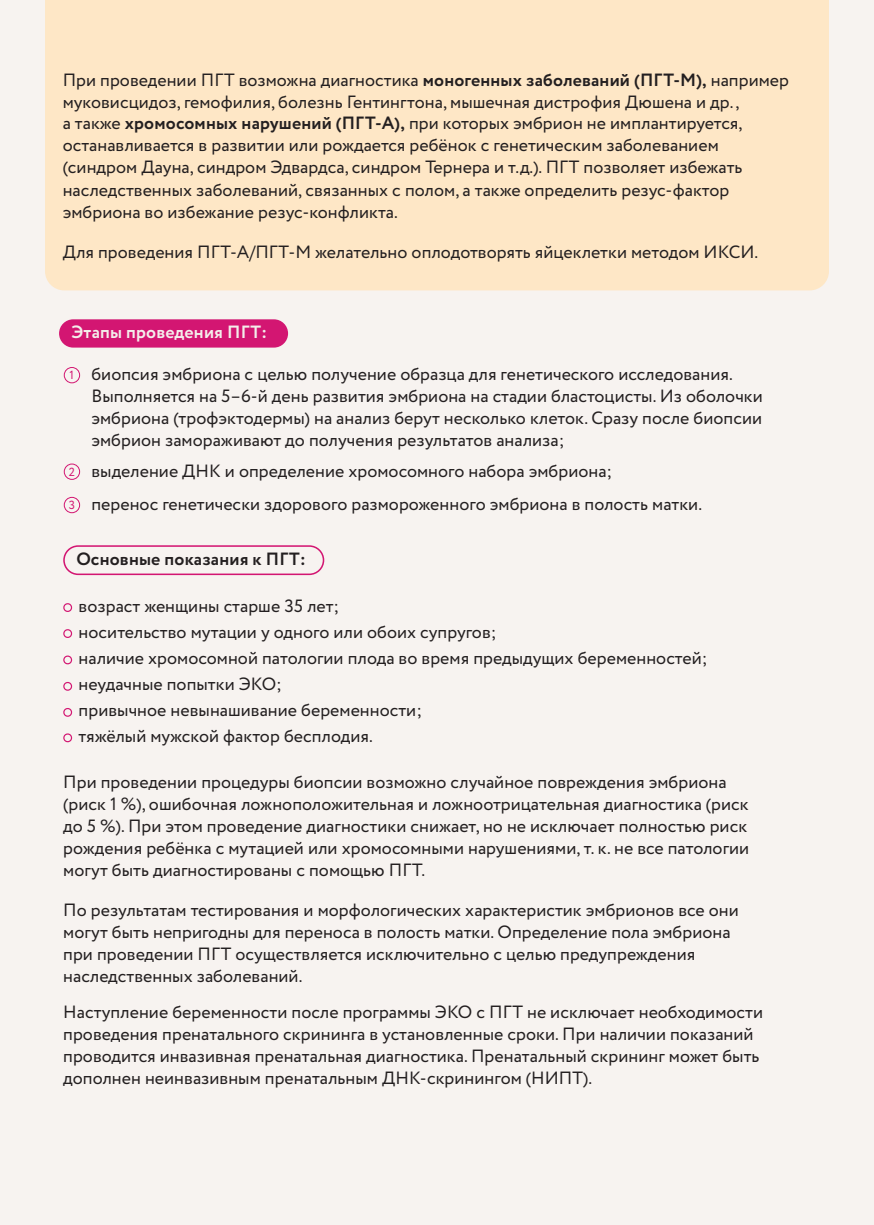
<style>
.page{position:relative;width:874px;height:1225px;background:#fff}
.page>*{position:absolute;margin:0;border:0;box-sizing:border-box;transform-origin:0 0}
.t1{font:17.8px/22px "Circe";color:#231f20}
.t2{font:700 17.8px "Circe";letter-spacing:.01em;color:#231f20}
.t3{font:700 17.8px "Circe";letter-spacing:.01em;color:#f4eeeb}
.t4{font:11.8px "Circe";color:#d31672}
.s1{font-weight:700}
.s2{font-size:11.8px;color:#d31672}
</style>
<div class="page">
<div style="left:0;top:0;width:873px;height:1225px;background:#f7f3f0"></div>
<svg style="left:63px;top:603px;width:10px;height:9px"></svg>
<svg style="left:63px;top:629px;width:10px;height:9px"></svg>
<svg style="left:63px;top:655px;width:10px;height:10px"></svg>
<svg style="left:63px;top:681px;width:10px;height:10px"></svg>
<svg style="left:63px;top:708px;width:10px;height:9px"></svg>
<svg style="left:63px;top:733px;width:10px;height:10px"></svg>
<div style="left:63px;top:545px;width:261px;height:30px;border:2px solid #d31672;border-radius:14px"></div>
<div style="left:59px;top:319px;width:229px;height:28px;background:#d31672;border-radius:14px"></div>
<div style="left:64px;top:367px;width:16px;height:16px;border:1px solid #d31672;border-radius:50%"></div>
<div style="left:64px;top:463px;width:16px;height:17px;border:1px solid #d31672;border-radius:50%"></div>
<div style="left:64px;top:497px;width:16px;height:16px;border:1px solid #d31672;border-radius:50%"></div>
<div style="left:45px;top:0;width:783px;height:290px;background:#fee7c6"></div>
<p class="t1" style="left:63px;top:69px;width:727px">При проведении ПГТ возможна диагностика <span class="s1">моногенных заболеваний (ПГТ-М),</span> например муковисцидоз, гемофилия, болезнь Гентингтона, мышечная дистрофия Дюшена и др.,<br>а также <span class="s1">хромосомных нарушений (ПГТ-А),</span> при которых эмбрион не имплантируется, останавливается в развитии или рождается ребёнок с генетическим заболеванием (синдром Дауна, синдром Эдвардса, синдром Тернера и т.д.). ПГТ позволяет избежать наследственных заболеваний, связанных с полом, а также определить резус-фактор эмбриона во избежание резус-конфликта.</p>
<p class="t1" style="left:63px;top:241px;width:696px">Для проведения ПГТ-А/ПГТ-М желательно оплодотворять яйцеклетки методом ИКСИ.</p>
<p class="t3" style="left:71px;top:320px;width:197px">Этапы проведения ПГТ:</p>
<p class="t4" style="left:69px;top:367px;width:6px">1</p>
<p class="t1" style="left:91px;top:364px;width:672px">биопсия эмбриона с целью получение образца для генетического исследования.<br>Выполняется на 5–6-й день развития эмбриона на стадии бластоцисты. Из оболочки эмбриона (трофэктодермы) на анализ берут несколько клеток. Сразу после биопсии эмбрион замораживают до получения результатов анализа;</p>
<p class="t1" style="left:69px;top:454px;width:634px;line-height:33.4px"><span class="s2">2</span> выделение ДНК и определение хромосомного набора эмбриона;<br><span class="s2">3</span> перенос генетически здорового размороженного эмбриона в полость матки.</p>
<p class="t2" style="left:76px;top:547px;width:231px">Основные показания к ПГТ:</p>
<p class="t1" style="left:79px;top:593px;width:630px;line-height:26px">возраст женщины старше 35 лет;<br>носительство мутации у одного или обоих супругов;<br>наличие хромосомной патологии плода во время предыдущих беременностей; неудачные попытки ЭКО;<br>привычное невынашивание беременности;<br>тяжёлый мужской фактор бесплодия.</p>
<p class="t1" style="left:63px;top:771px;width:687px">При проведении процедуры биопсии возможно случайное повреждения эмбриона (риск 1 %), ошибочная ложноположительная и ложноотрицательная диагностика (риск до 5 %). При этом проведение диагностики снижает, но не исключает полностью риск рождения ребёнка с мутацией или хромосомными нарушениями, т. к. не все патологии могут быть диагностированы с помощью ПГТ.</p>
<p class="t1" style="left:63px;top:899px;width:676px">По результатам тестирования и морфологических характеристик эмбрионов все они могут быть непригодны для переноса в полость матки. Определение пола эмбриона при проведении ПГТ осуществляется исключительно с целью предупреждения наследственных заболеваний.</p>
<p class="t1" style="left:63px;top:1001px;width:701px">Наступление беременности после программы ЭКО с ПГТ не исключает необходимости проведения пренатального скрининга в установленные сроки. При наличии показаний проводится инвазивная пренатальная диагностика. Пренатальный скрининг может быть дополнен неинвазивным пренатальным ДНК-скринингом (НИПТ).</p>
</div>
